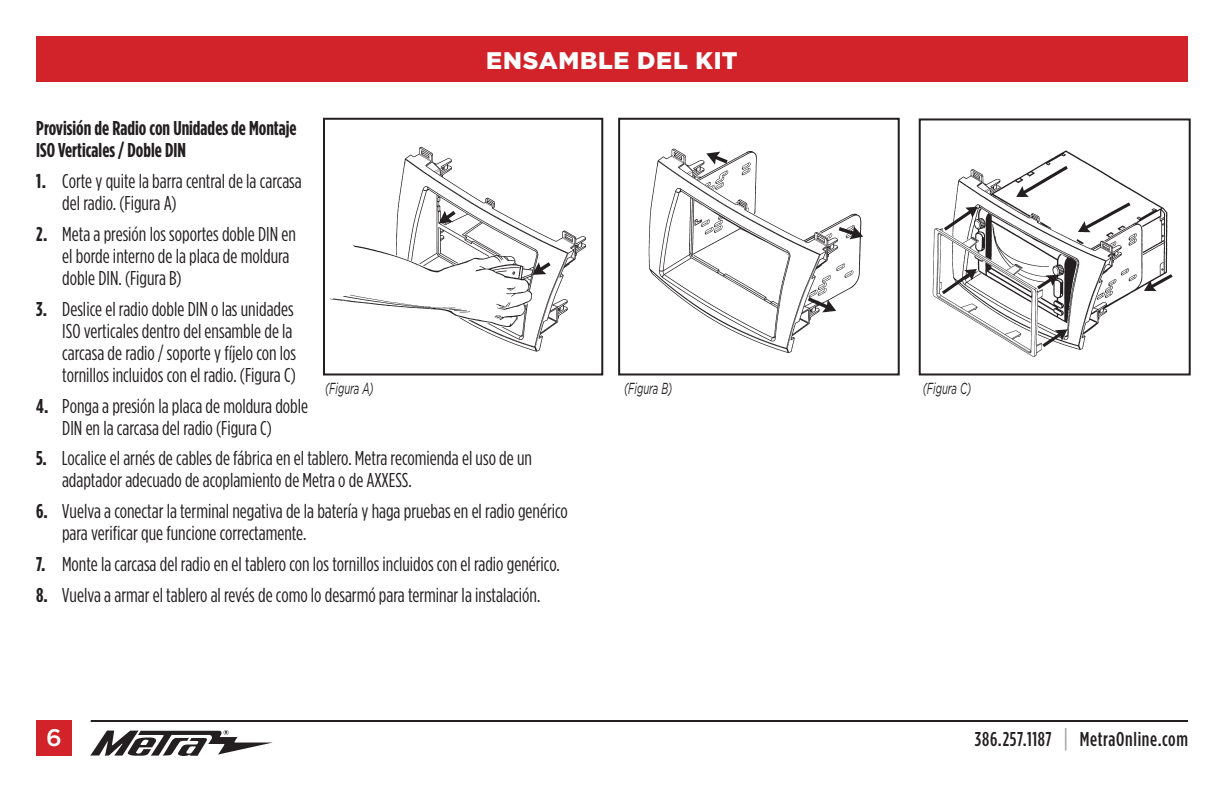
<style>
.page{position:relative;width:1224px;height:792px;background:#fff}
.page>*{position:absolute;margin:0;border:0;box-sizing:border-box;transform-origin:0 0}
.t1{font:900 24px "Gotham";letter-spacing:.03em;color:#fff}
.t2{font:500 24px "Gotham";color:#fff}
.t3{font:20px/22px "Gotham Condensed";color:#231f20}
.t4{font:700 20px/22px "Gotham Condensed";color:#231f20}
.t5{font:500 20px "Gotham Condensed";letter-spacing:.03em;color:#231f20}
.t6{font:italic 16px "Gotham";color:#231f20;scale:.6 1}
.s1{font-weight:700}
.s2{font-size:26px;color:#a7a9ac}
</style>
<div class="page">
<div style="left:36px;top:36px;width:1152px;height:45px;background:#d2232a"></div>
<svg style="left:90px;top:730px;width:183px;height:26px"></svg>
<hr style="left:91px;top:720px;width:1097px;height:2px;background:#231f20">
<div style="left:36px;top:720px;width:36px;height:36px;background:#d2232a"></div>
<img style="left:330px;top:146px;width:256px;height:206px">
<div style="left:323px;top:118px;width:280px;height:257px;border:2px solid #231f20"></div>
<img style="left:648px;top:148px;width:215px;height:205px">
<div style="left:618px;top:118px;width:282px;height:257px;border:2px solid #231f20"></div>
<img style="left:932px;top:150px;width:241px;height:207px">
<div style="left:919px;top:118px;width:272px;height:257px;border:2px solid #231f20"></div>
<p class="t1" style="left:486px;top:47px;width:253px">ENSAMBLE DEL KIT</p>
<p class="t4" style="left:36px;top:116px;width:262px">Provisión de Radio con Unidades de Montaje<br>ISO Verticales / Doble DIN</p>
<p class="t3" style="left:62px;top:170px;width:241px;text-indent:-26px"><span class="s1">1.</span> Corte y quite la barra central de la carcasa del radio. (Figura A)</p>
<p class="t3" style="left:62px;top:223px;width:235px;text-indent:-26px"><span class="s1">2.</span> Meta a presión los soportes doble DIN en el borde interno de la placa de moldura doble DIN. (Figura B)</p>
<p class="t3" style="left:62px;top:298px;width:235px;text-indent:-26px"><span class="s1">3.</span> Deslice el radio doble DIN o las unidades ISO verticales dentro del ensamble de la carcasa de radio / soporte y fíjelo con los tornillos incluidos con el radio. (Figura C)</p>
<p class="t3" style="left:36px;top:395px;width:273px;text-align:center"><span class="s1">4.</span> Ponga a presión la placa de moldura doble<br>DIN en la carcasa del radio (Figura C)</p>
<p class="t6" style="left:325px;top:379px;width:83px">(Figura A)</p>
<p class="t6" style="left:624px;top:379px;width:82px">(Figura B)</p>
<p class="t6" style="left:923px;top:379px;width:82px">(Figura C)</p>
<p class="t3" style="left:62px;top:447px;width:472px;text-indent:-26px"><span class="s1">5.</span> Localice el arnés de cables de fábrica en el tablero. Metra recomienda el uso de un adaptador adecuado de acoplamiento de Metra o de AXXESS.</p>
<p class="t3" style="left:62px;top:500px;width:507px;text-indent:-26px"><span class="s1">6.</span> Vuelva a conectar la terminal negativa de la batería y haga pruebas en el radio genérico para verificar que funcione correctamente.</p>
<p class="t3" style="left:36px;top:553px;width:525px"><span class="s1">7.</span> Monte la carcasa del radio en el tablero con los tornillos incluidos con el radio genérico.</p>
<p class="t3" style="left:36px;top:584px;width:506px"><span class="s1">8.</span> Vuelva a armar el tablero al revés de como lo desarmó para terminar la instalación.</p>
<p class="t2" style="left:46px;top:724px;width:17px">6</p>
<p class="t5" style="left:975px;top:728px;width:215px">386.257.1187 <span class="s2">|</span> MetraOnline.com</p>
</div>
